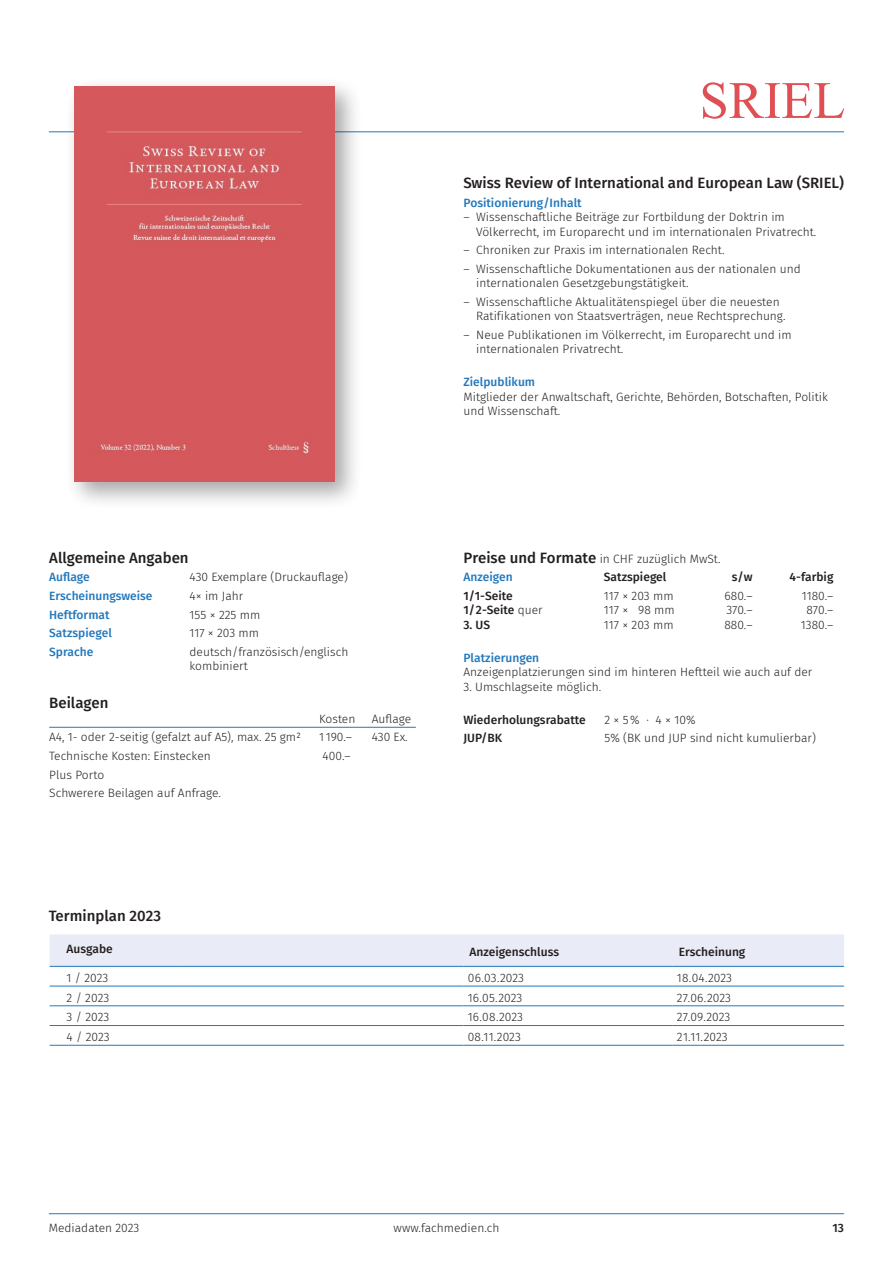
<style>
.page{position:relative;width:893px;height:1263px;background:#fff}
.page>*{position:absolute;margin:0;border:0;box-sizing:border-box;transform-origin:0 0}
.t1{font:500 15px "Fira Sans";color:#241f1f}
.t2{font:300 12px/14.4px "Fira Sans";color:#241f1f}
.t3{font:500 12px "Fira Sans";color:#241f1f}
.t4{font:500 12px "Fira Sans";color:#2278bd}
.s1{font-weight:500;font-size:15px}
.s2{font-weight:500;color:#2278bd}
.s3{font-weight:300}
</style>
<div class="page">
<hr style="left:49px;top:131px;width:795px;height:1px;background:#2278bd">
<hr style="left:49px;top:1213px;width:795px;height:1px;background:#2278bd">
<div style="left:65px;top:77px;width:297px;height:433px;background:#241f1f;opacity:.4"></div>
<div style="left:74px;top:86px;width:261px;height:396px;background:#d5585c"></div>
<svg style="left:703px;top:82px;width:141px;height:37px"></svg>
<hr style="left:49px;top:727px;width:367px;height:1px;background:#2278bd">
<div style="left:50px;top:934px;width:794px;height:32px;background:#e9ebf6"></div>
<hr style="left:50px;top:966px;width:129px;height:1px;background:#2278bd">
<hr style="left:179px;top:966px;width:284px;height:1px;background:#2278bd">
<hr style="left:463px;top:966px;width:210px;height:1px;background:#2278bd">
<hr style="left:673px;top:966px;width:171px;height:1px;background:#2278bd">
<hr style="left:50px;top:986px;width:129px;height:1px;background:#2278bd">
<hr style="left:179px;top:986px;width:284px;height:1px;background:#2278bd">
<hr style="left:463px;top:986px;width:210px;height:1px;background:#2278bd">
<hr style="left:673px;top:986px;width:171px;height:1px;background:#2278bd">
<hr style="left:50px;top:1005px;width:129px;height:1px;background:#2278bd">
<hr style="left:179px;top:1005px;width:284px;height:1px;background:#2278bd">
<hr style="left:463px;top:1005px;width:210px;height:1px;background:#2278bd">
<hr style="left:673px;top:1005px;width:171px;height:1px;background:#2278bd">
<hr style="left:50px;top:1025px;width:129px;height:1px;background:#2278bd">
<hr style="left:179px;top:1025px;width:284px;height:1px;background:#2278bd">
<hr style="left:463px;top:1025px;width:210px;height:1px;background:#2278bd">
<hr style="left:673px;top:1025px;width:171px;height:1px;background:#2278bd">
<hr style="left:50px;top:1045px;width:129px;height:1px;background:#2278bd">
<hr style="left:179px;top:1045px;width:284px;height:1px;background:#2278bd">
<hr style="left:463px;top:1045px;width:210px;height:1px;background:#2278bd">
<hr style="left:673px;top:1045px;width:171px;height:1px;background:#2278bd">
<p class="t1" style="left:463px;top:171px;width:382px">Swiss Review of International and European Law (SRIEL)</p>
<p class="t4" style="left:463px;top:193px;width:120px">Positionierung/Inhalt</p>
<p class="t2" style="left:476px;top:210px;width:342px;text-indent:-13px">– Wissenschaftliche Beiträge zur Fortbildung der Doktrin im<br>Völkerrecht, im Europarecht und im internationalen Privatrecht.</p>
<p class="t2" style="left:463px;top:243px;width:263px">– Chroniken zur Praxis im internationalen Recht.</p>
<p class="t2" style="left:476px;top:261px;width:326px;text-indent:-13px">– Wissenschaftliche Dokumentationen aus der nationalen und internationalen Gesetzgebungstätigkeit.</p>
<p class="t2" style="left:476px;top:294px;width:311px;text-indent:-13px">– Wissenschaftliche Aktualitätenspiegel über die neuesten<br>Ratifikationen von Staatsverträgen, neue Rechtsprechung.</p>
<p class="t2" style="left:476px;top:328px;width:317px;text-indent:-13px">– Neue Publikationen im Völkerrecht, im Europarecht und im internationalen Privatrecht.</p>
<p class="t4" style="left:463px;top:373px;width:73px">Zielpublikum</p>
<p class="t2" style="left:463px;top:389px;width:366px">Mitglieder der Anwaltschaft, Gerichte, Behörden, Botschaften, Politik und Wissenschaft.</p>
<p class="t1" style="left:49px;top:545px;width:141px">Allgemeine Angaben</p>
<p class="t4" style="left:49px;top:567px;width:42px">Auflage</p>
<p class="t2" style="left:190px;top:570px;width:160px">430 Exemplare (Druckauflage)</p>
<p class="t4" style="left:49px;top:586px;width:105px">Erscheinungsweise</p>
<p class="t2" style="left:190px;top:588px;width:55px">4× im Jahr</p>
<p class="t4" style="left:49px;top:605px;width:62px">Heftformat</p>
<p class="t2" style="left:190px;top:607px;width:72px">155 × 225 mm</p>
<p class="t4" style="left:49px;top:623px;width:64px">Satzspiegel</p>
<p class="t2" style="left:190px;top:626px;width:71px">117 × 203 mm</p>
<p class="t4" style="left:49px;top:642px;width:46px">Sprache</p>
<p class="t2" style="left:190px;top:644px;width:160px">deutsch/französisch/englisch kombiniert</p>
<p class="t1" style="left:49px;top:691px;width:61px">Beilagen</p>
<p class="t2" style="left:319px;top:711px;width:38px">Kosten</p>
<p class="t2" style="left:372px;top:711px;width:41px">Auflage</p>
<p class="t2" style="left:49px;top:730px;width:253px">A4, 1- oder 2-seitig (gefalzt auf A5), max. 25 gm2</p>
<p class="t2" style="left:319px;top:730px;width:34px">1 190.–</p>
<p class="t2" style="left:372px;top:730px;width:38px">430 Ex.</p>
<p class="t2" style="left:49px;top:749px;width:163px">Technische Kosten: Einstecken</p>
<p class="t2" style="left:323px;top:749px;width:30px">400.–</p>
<p class="t2" style="left:49px;top:765px;width:173px;line-height:18.6px">Plus Porto<br>Schwerere Beilagen auf Anfrage.</p>
<p class="t1" style="left:49px;top:904px;width:114px">Terminplan 2023</p>
<p class="t2" style="left:463px;top:549px;width:258px;line-height:18.6px"><span class="s1">Preise und Formate</span> in CHF zuzüglich MwSt.<br><span class="s2">Anzeigen</span></p>
<p class="t3" style="left:604px;top:567px;width:64px">Satzspiegel</p>
<p class="t3" style="left:732px;top:567px;width:22px">s/w</p>
<p class="t3" style="left:790px;top:567px;width:45px">4-farbig</p>
<p class="t3" style="left:463px;top:586px;width:51px">1/1-Seite</p>
<p class="t2" style="left:604px;top:588px;width:71px">117 × 203 mm</p>
<p class="t2" style="left:725px;top:588px;width:30px">680.–</p>
<p class="t2" style="left:802px;top:588px;width:33px">1180.–</p>
<p class="t3" style="left:463px;top:600px;width:81px">1/2-Seite <span class="s3">quer</span></p>
<p class="t2" style="left:604px;top:603px;width:72px">117 × 98 mm</p>
<p class="t2" style="left:726px;top:603px;width:28px">370.–</p>
<p class="t2" style="left:806px;top:603px;width:28px">870.–</p>
<p class="t3" style="left:463px;top:615px;width:28px">3. US</p>
<p class="t2" style="left:604px;top:617px;width:71px">117 × 203 mm</p>
<p class="t2" style="left:724px;top:617px;width:30px">880.–</p>
<p class="t2" style="left:801px;top:617px;width:34px">1380.–</p>
<p class="t4" style="left:463px;top:648px;width:77px">Platzierungen</p>
<p class="t2" style="left:463px;top:665px;width:350px">Anzeigenplatzierungen sind im hinteren Heftteil wie auch auf der</p>
<p class="t2" style="left:463px;top:679px;width:139px">3. Umschlagseite möglich.</p>
<p class="t3" style="left:463px;top:710px;width:124px">Wiederholungsrabatte</p>
<p class="t2" style="left:604px;top:712px;width:92px">2 × 5% · 4 × 10%</p>
<p class="t3" style="left:463px;top:728px;width:40px">JUP/BK</p>
<p class="t2" style="left:604px;top:731px;width:213px">5% (BK und JUP sind nicht kumulierbar)</p>
<p class="t3" style="left:67px;top:939px;width:48px">Ausgabe</p>
<p class="t3" style="left:469px;top:942px;width:91px">Anzeigenschluss</p>
<p class="t3" style="left:679px;top:942px;width:68px">Erscheinung</p>
<p class="t2" style="left:67px;top:970px;width:43px">1 / 2023</p>
<p class="t2" style="left:468px;top:970px;width:58px">06.03.2023</p>
<p class="t2" style="left:677px;top:970px;width:57px">18.04.2023</p>
<p class="t2" style="left:67px;top:990px;width:44px">2 / 2023</p>
<p class="t2" style="left:468px;top:990px;width:56px">16.05.2023</p>
<p class="t2" style="left:677px;top:990px;width:55px">27.06.2023</p>
<p class="t2" style="left:67px;top:1010px;width:44px">3 / 2023</p>
<p class="t2" style="left:468px;top:1010px;width:57px">16.08.2023</p>
<p class="t2" style="left:677px;top:1010px;width:55px">27.09.2023</p>
<p class="t2" style="left:67px;top:1029px;width:45px">4 / 2023</p>
<p class="t2" style="left:468px;top:1029px;width:55px">08.11.2023</p>
<p class="t2" style="left:677px;top:1029px;width:52px">21.11.2023</p>
<p class="t2" style="left:49px;top:1221px;width:92px">Mediadaten 2023</p>
<p class="t2" style="left:394px;top:1221px;width:107px">www.fachmedien.ch</p>
<p class="t3" style="left:832px;top:1218px;width:13px">13</p>
</div>
